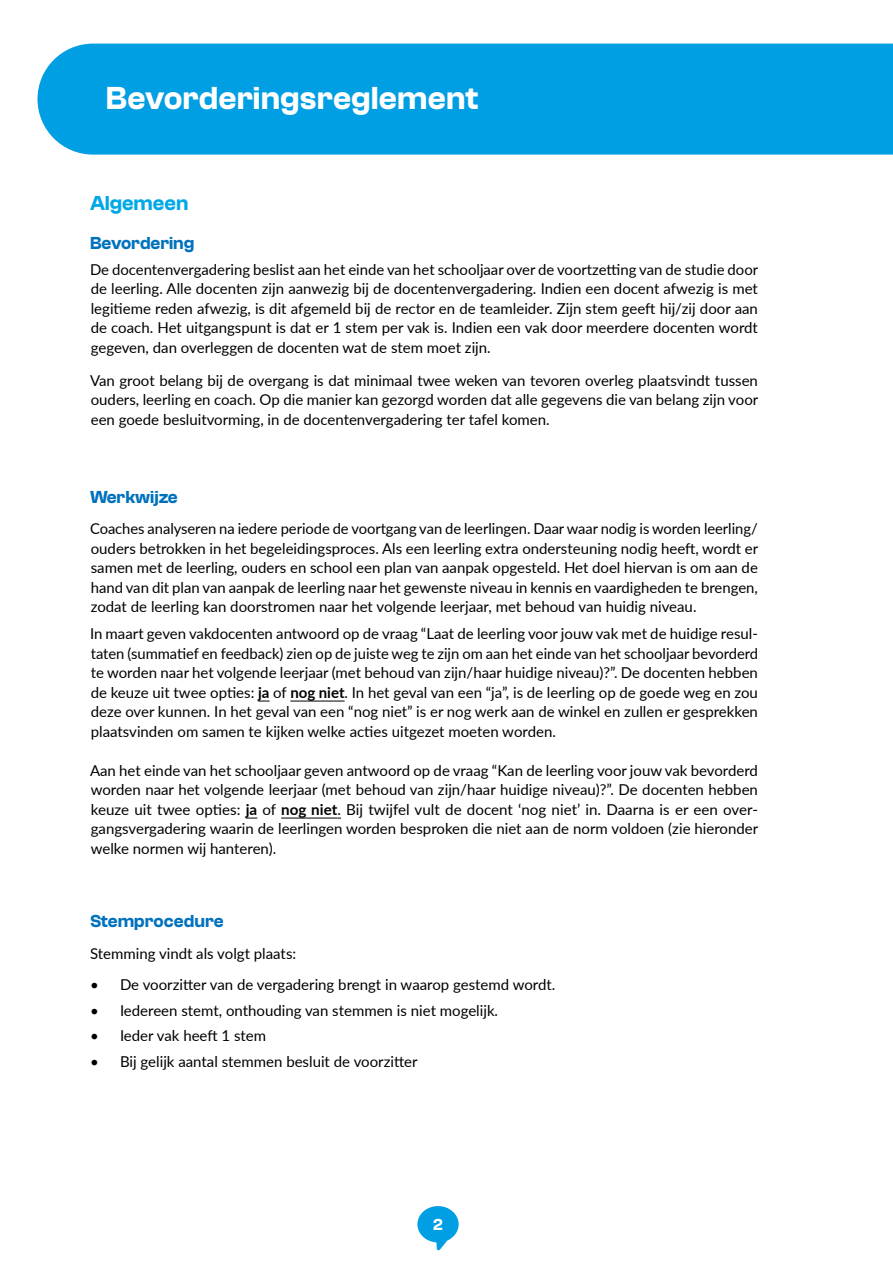
<style>
.page{position:relative;width:893px;height:1263px;background:#fff}
.page>*{position:absolute;margin:0;border:0;box-sizing:border-box;transform-origin:0 0}
.t1{font:600 33px "Clash Grotesk";color:#fff}
.t2{font:600 21px "Clash Grotesk";letter-spacing:-.005em;color:#00a8e7}
.t3{font:600 18px "Clash Grotesk";letter-spacing:-.005em;color:#0072bd}
.t4{font:600 16.5px "Clash Grotesk";color:#fff}
.t5{font:15px/19.5px "Lato";color:#010000;text-align:justify}
.t6{font:15px/19.5px "Lato";color:#000;text-align:justify}
.s1{font-weight:700}
</style>
<div class="page">
<svg style="left:417px;top:1206px;width:42px;height:44px"></svg>
<div style="left:38px;top:44px;width:855px;height:111px;background:#009fe3"></div>
<svg style="left:258px;top:701px;width:12px;height:1px"></svg>
<hr style="left:290px;top:701px;width:55px;height:1px;background:#010000">
<hr style="left:281px;top:818px;width:56px;height:1px;background:#010000">
<h1 class="t1" style="left:106px;top:79px;width:374px">Bevorderingsreglement</h1>
<h2 class="t2" style="left:90px;top:191px;width:100px">Algemeen</h2>
<p class="t3" style="left:90px;top:233px;width:106px">Bevordering</p>
<p class="t6" style="left:90px;top:259px;width:670px">De docentenvergadering beslist aan het einde van het schooljaar over de voortzetting van de studie door de leerling. Alle docenten zijn aanwezig bij de docentenvergadering. Indien een docent afwezig is met legitieme reden afwezig, is dit afgemeld bij de rector en de teamleider. Zijn stem geeft hij/zij door aan de coach. Het uitgangspunt is dat er 1 stem per vak is. Indien een vak door meerdere docenten wordt gegeven, dan overleggen de docenten wat de stem moet zijn.</p>
<p class="t6" style="left:90px;top:370px;width:670px">Van groot belang bij de overgang is dat minimaal twee weken van tevoren overleg plaatsvindt tussen ouders, leerling en coach. Op die manier kan gezorgd worden dat alle gegevens die van belang zijn voor een goede besluitvorming, in de docentenvergadering ter tafel komen.</p>
<p class="t3" style="left:90px;top:486px;width:89px">Werkwijze</p>
<p class="t5" style="left:90px;top:518px;width:670px">Coaches analyseren na iedere periode de voortgang van de leerlingen. Daar waar nodig is worden leerling/ ouders betrokken in het begeleidingsproces. Als een leerling extra ondersteuning nodig heeft, wordt er samen met de leerling, ouders en school een plan van aanpak opgesteld. Het doel hiervan is om aan de hand van dit plan van aanpak de leerling naar het gewenste niveau in kennis en vaardigheden te brengen, zodat de leerling kan doorstromen naar het volgende leerjaar, met behoud van huidig niveau.</p>
<p class="t5" style="left:90px;top:623px;width:670px">In maart geven vakdocenten antwoord op de vraag “Laat de leerling voor jouw vak met de huidige resul&shy;taten (summatief en feedback) zien op de juiste weg te zijn om aan het einde van het schooljaar bevorderd te worden naar het volgende leerjaar (met behoud van zijn/haar huidige niveau)?”. De docenten hebben de keuze uit twee opties: <span class="s1">ja</span> of <span class="s1">nog niet</span>. In het geval van een “ja”, is de leerling op de goede weg en zou deze over kunnen. In het geval van een “nog niet” is er nog werk aan de winkel en zullen er gesprekken plaatsvinden om samen te kijken welke acties uitgezet moeten worden.</p>
<p class="t5" style="left:90px;top:760px;width:670px">Aan het einde van het schooljaar geven antwoord op de vraag “Kan de leerling voor jouw vak bevorderd worden naar het volgende leerjaar (met behoud van zijn/haar huidige niveau)?”. De docenten hebben keuze uit twee opties: <span class="s1">ja</span> of <span class="s1">nog niet</span>. Bij twijfel vult de docent ‘nog niet’ in. Daarna is er een over&shy;gangsvergadering waarin de leerlingen worden besproken die niet aan de norm voldoen (zie hieronder welke normen wij hanteren).</p>
<p class="t3" style="left:90px;top:911px;width:135px">Stemprocedure</p>
<p class="t6" style="left:90px;top:943px;width:208px">Stemming vindt als volgt plaats:</p>
<p class="t6" style="left:90px;top:974px;width:467px">• De voorzitter van de vergadering brengt in waarop gestemd wordt.</p>
<p class="t6" style="left:90px;top:1000px;width:410px">• Iedereen stemt, onthouding van stemmen is niet mogelijk.</p>
<p class="t6" style="left:90px;top:1025px;width:178px">• Ieder vak heeft 1 stem</p>
<p class="t6" style="left:90px;top:1051px;width:329px">• Bij gelijk aantal stemmen besluit de voorzitter</p>
<p class="t4" style="left:433px;top:1215px;width:12px">2</p>
</div>
